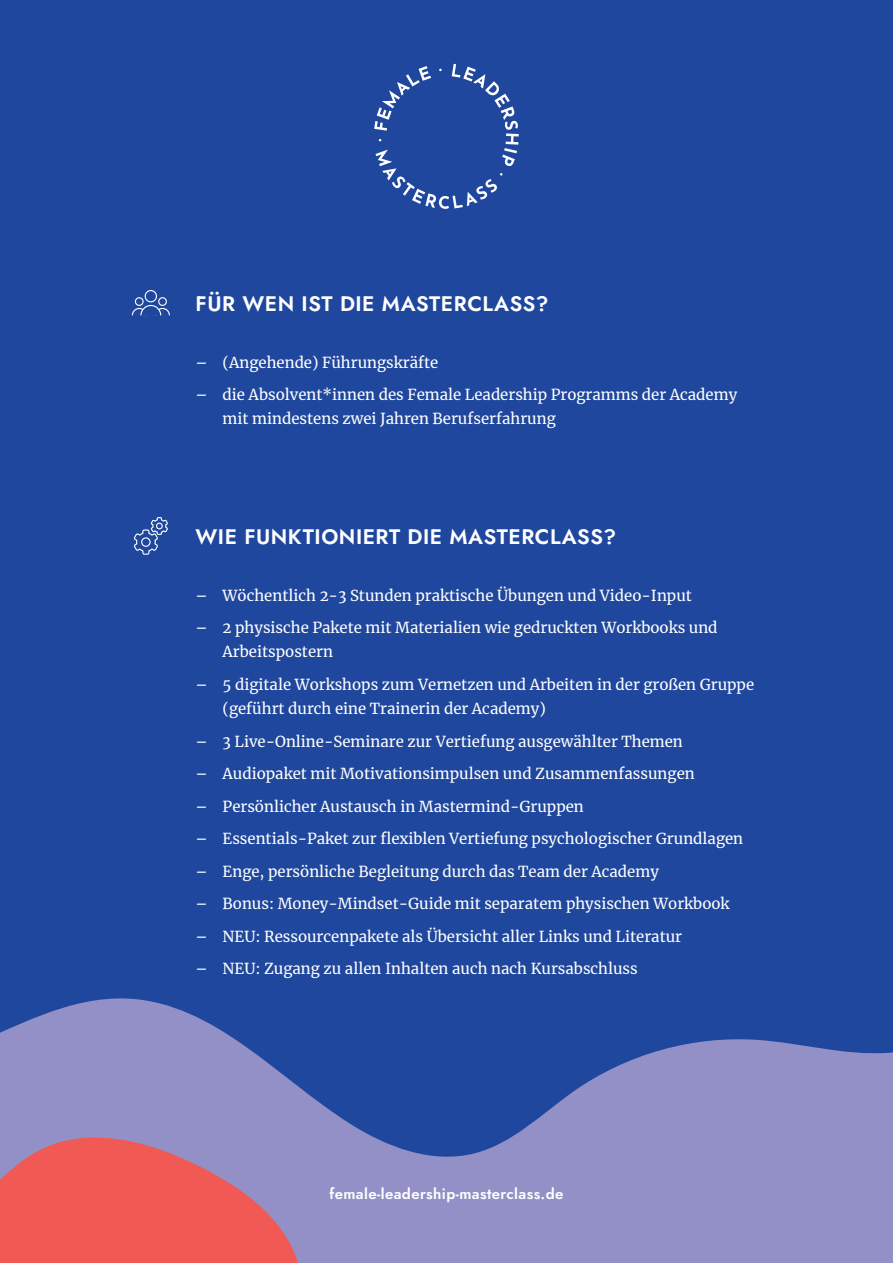
<style>
.page{position:relative;width:893px;height:1263px;background:#1f479d}
.page>*{position:absolute;margin:0;border:0;box-sizing:border-box;transform-origin:0 0}
.t1{font:600 21px "Jost";letter-spacing:.025em;color:#fff}
.t2{font:15px/24px "Merriweather";color:#fff}
.t3{font:600 15px "Jost";letter-spacing:.025em;color:#fff}
</style>
<div class="page">
<svg style="left:0;top:998px;width:893px;height:265px;fill:#9290c6"></svg>
<svg style="left:0;top:1125px;width:310px;height:138px;background:#d26a78"></svg>
<svg style="left:374px;top:64px;width:145px;height:145px"></svg>
<div style="left:135px;top:297px;width:9px;height:9px;border:1px solid #fff;border-radius:50%"></div>
<div style="left:158px;top:297px;width:9px;height:9px;border:1px solid #fff;border-radius:50%"></div>
<div style="left:145px;top:290px;width:12px;height:12px;border:1px solid #fff;border-radius:50%"></div>
<svg style="left:131px;top:304px;width:39px;height:12px"></svg>
<svg style="left:133px;top:517px;width:35px;height:38px"></svg>
<h1 class="t1" style="left:196px;top:290px;width:355px">FÜR WEN IST DIE MASTERCLASS?</h1>
<p class="t2" style="left:196px;top:350px;width:244px">– (Angehende) Führungskräfte</p>
<p class="t2" style="left:223px;top:383px;width:516px;text-indent:-27px">– die Absolvent*innen des Female Leadership Programms der Academy mit mindestens zwei Jahren Berufserfahrung</p>
<h1 class="t1" style="left:196px;top:523px;width:422px">WIE FUNKTIONIERT DIE MASTERCLASS?</h1>
<p class="t2" style="left:196px;top:583px;width:498px">– Wöchentlich 2-3 Stunden praktische Übungen und Video-Input</p>
<p class="t2" style="left:223px;top:616px;width:496px;text-indent:-27px">– 2 physische Pakete mit Materialien wie gedruckten Workbooks und<br>Arbeitspostern</p>
<p class="t2" style="left:223px;top:672px;width:533px;text-indent:-27px">– 5 digitale Workshops zum Vernetzen und Arbeiten in der großen Gruppe (geführt durch eine Trainerin der Academy)</p>
<p class="t2" style="left:196px;top:729px;width:489px">– 3 Live-Online-Seminare zur Vertiefung ausgewählter Themen</p>
<p class="t2" style="left:196px;top:761px;width:501px">– Audiopaket mit Motivationsimpulsen und Zusammenfassungen</p>
<p class="t2" style="left:196px;top:794px;width:390px">– Persönlicher Austausch in Mastermind-Gruppen</p>
<p class="t2" style="left:196px;top:826px;width:549px">– Essentials-Paket zur flexiblen Vertiefung psychologischer Grundlagen</p>
<p class="t2" style="left:196px;top:859px;width:465px">– Enge, persönliche Begleitung durch das Team der Academy</p>
<p class="t2" style="left:196px;top:891px;width:536px">– Bonus: Money-Mindset-Guide mit separatem physischen Workbook</p>
<p class="t2" style="left:196px;top:924px;width:488px">– NEU: Ressourcenpakete als Übersicht aller Links und Literatur</p>
<p class="t2" style="left:196px;top:956px;width:444px">– NEU: Zugang zu allen Inhalten auch nach Kursabschluss</p>
<p class="t3" style="left:330px;top:1184px;width:235px">female-leadership-masterclass.de</p>
</div>
